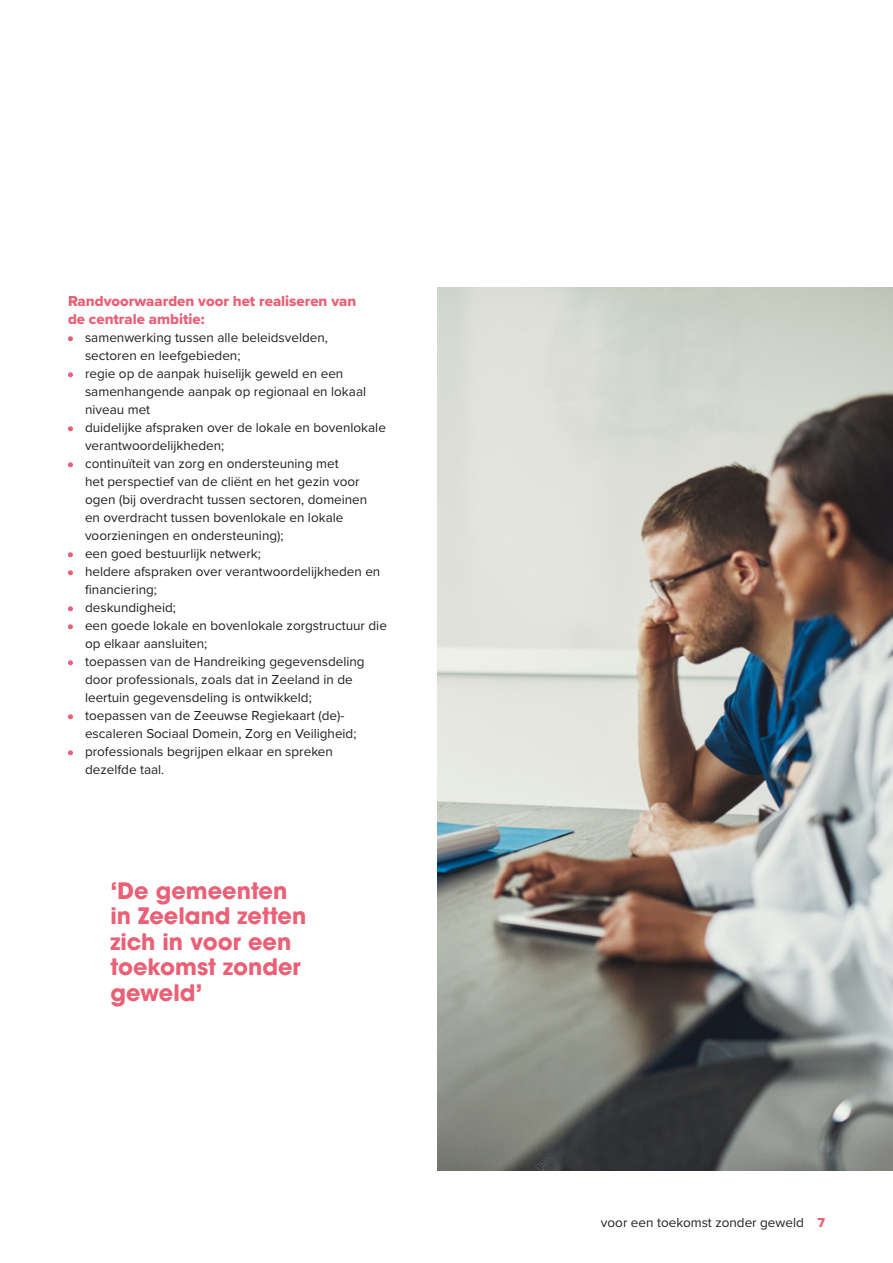
<style>
.page{position:relative;width:893px;height:1263px;background:#fff}
.page>*{position:absolute;margin:0;border:0;box-sizing:border-box;transform-origin:0 0}
.quotes{font:700 22.5px/25.5px "ITC Avant Garde Pro";color:#ea6076}
.subtitle{font:15px/18px "Proxima Nova Extrabld";color:#ea6076}
.t1{font:13.5px/18px "Proxima Nova";color:#231f20}
.s1{font-weight:900;color:#ea6076}
.s2{font-family:"Proxima Nova Extrabld";color:#ea6076}
</style>
<div class="page">
<svg style="left:68px;top:336px;width:5px;height:5px"></svg>
<svg style="left:68px;top:372px;width:5px;height:5px"></svg>
<svg style="left:68px;top:426px;width:5px;height:5px"></svg>
<svg style="left:68px;top:462px;width:5px;height:5px"></svg>
<svg style="left:68px;top:552px;width:5px;height:5px"></svg>
<svg style="left:68px;top:570px;width:5px;height:5px"></svg>
<svg style="left:68px;top:606px;width:5px;height:5px"></svg>
<svg style="left:68px;top:624px;width:5px;height:5px"></svg>
<svg style="left:68px;top:660px;width:5px;height:5px"></svg>
<svg style="left:68px;top:714px;width:5px;height:5px"></svg>
<svg style="left:68px;top:750px;width:5px;height:5px"></svg>
<img style="left:437px;top:288px;width:456px;height:882px">
<p class="subtitle" style="left:68px;top:292px;width:290px">Randvoorwaarden voor het realiseren van de centrale ambitie:</p>
<p class="t1" style="left:85px;top:328px;width:244px;text-indent:-17px"><span class="s1">•</span> samenwerking tussen alle beleidsvelden, sectoren en leefgebieden;</p>
<p class="t1" style="left:85px;top:364px;width:283px;text-indent:-17px"><span class="s1">•</span> regie op de aanpak huiselijk geweld en een samenhangende aanpak op regionaal en lokaal niveau met</p>
<p class="t1" style="left:85px;top:418px;width:302px;text-indent:-17px"><span class="s1">•</span> duidelijke afspraken over de lokale en bovenlokale verantwoordelijkheden;</p>
<p class="t1" style="left:85px;top:454px;width:284px;text-indent:-17px"><span class="s1">•</span> continuïteit van zorg en ondersteuning met<br>het perspectief van de cliënt en het gezin voor ogen (bij overdracht tussen sectoren, domeinen en overdracht tussen bovenlokale en lokale voorzieningen en ondersteuning);</p>
<p class="t1" style="left:68px;top:544px;width:194px"><span class="s1">•</span> een goed bestuurlijk netwerk;</p>
<p class="t1" style="left:85px;top:562px;width:297px;text-indent:-17px"><span class="s1">•</span> heldere afspraken over verantwoordelijkheden en financiering;</p>
<p class="t1" style="left:68px;top:598px;width:109px"><span class="s1">•</span> deskundigheid;</p>
<p class="t1" style="left:85px;top:616px;width:303px;text-indent:-17px"><span class="s1">•</span> een goede lokale en bovenlokale zorgstructuur die op elkaar aansluiten;</p>
<p class="t1" style="left:85px;top:652px;width:281px;text-indent:-17px"><span class="s1">•</span> toepassen van de Handreiking gegevensdeling door professionals, zoals dat in Zeeland in de leertuin gegevensdeling is ontwikkeld;</p>
<p class="t1" style="left:85px;top:706px;width:273px;text-indent:-17px"><span class="s1">•</span> toepassen van de Zeeuwse Regiekaart (de)- escaleren Sociaal Domein, Zorg en Veiligheid;</p>
<p class="t1" style="left:85px;top:742px;width:249px;text-indent:-17px"><span class="s1">•</span> professionals begrijpen elkaar en spreken dezelfde taal.</p>
<p class="quotes" style="left:111px;top:877px;width:197px">‘De gemeenten in Zeeland zetten zich in voor een toekomst zonder geweld’</p>
<p class="t1" style="left:601px;top:1213px;width:225px">voor een toekomst zonder geweld <span class="s2">7</span></p>
</div>
